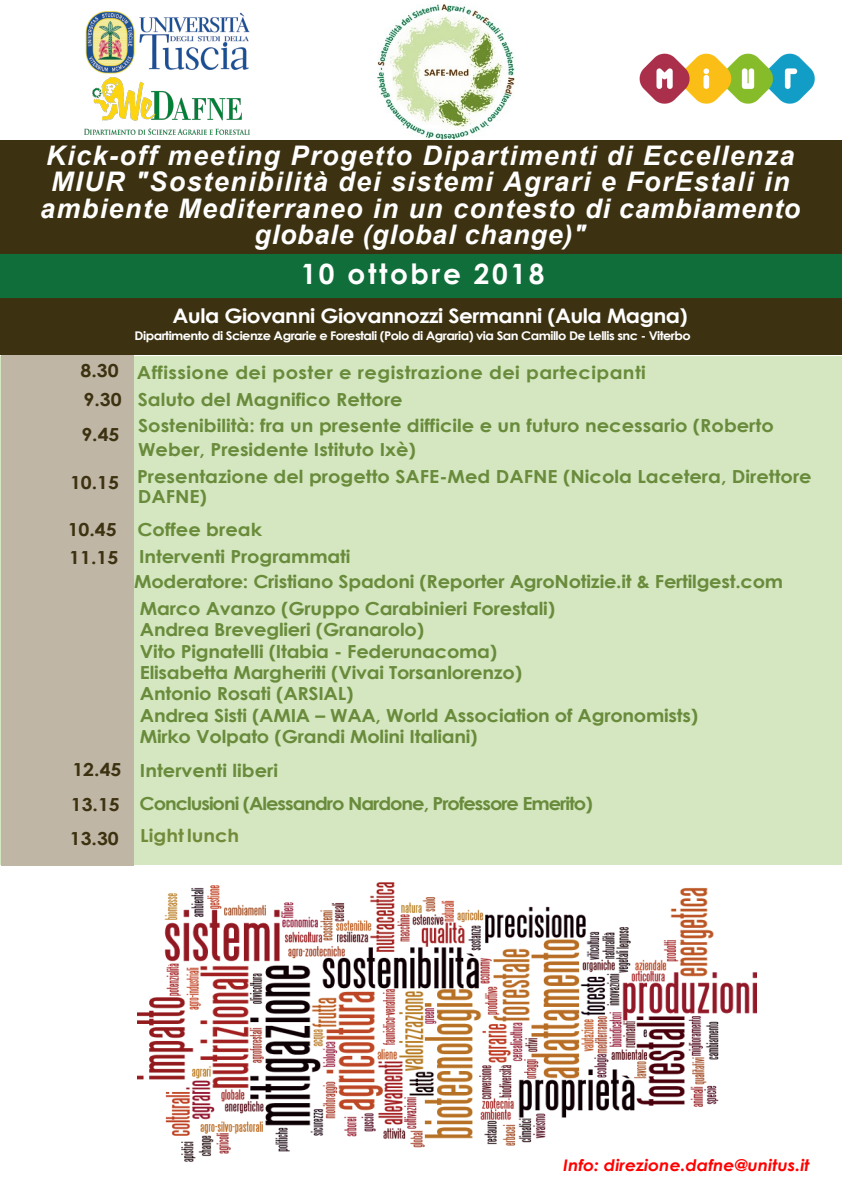
<style>
.page{position:relative;width:842px;height:1191px;background:#fff}
.page>*{position:absolute;margin:0;border:0;box-sizing:border-box;transform-origin:0 0}
.t1{font:700 28px "Century Gothic";letter-spacing:.09em;color:#fff}
.t2{font:italic 700 27px/26.6px "Arial";letter-spacing:.055em;color:#fff;text-align:center}
.t3{font:700 20px "Century Gothic";letter-spacing:-.025em;color:#fff;scale:1.08 1}
.t4{font:700 18px/21.4px "Century Gothic";letter-spacing:-.01em;color:#698b3b;scale:1.08 1}
.t5{font:700 18px/26.8px "Century Gothic";letter-spacing:.02em;color:#698b3b;scale:1.08 1}
.t6{font:700 18px "Century Gothic";letter-spacing:-.055em;color:#698b3b;scale:1.08 1}
.t7{font:700 18px "Century Gothic";color:#718b3a;scale:1.08 1}
.t8{font:700 18px/35px "Century Gothic";color:#3c3110;scale:1.08 1}
.t9{font:italic 700 16px "Century Gothic";color:#f00;scale:1.08 1}
.t10{font:700 12px "Century Gothic";letter-spacing:-.045em;color:#fff;scale:1.08 1}
.s1{color:#3c3110}
.s2{color:#698b3a}
</style>
<div class="page">
<div style="left:0;top:357px;width:842px;height:508px;background:#d4e7c0"></div>
<div style="left:1px;top:353px;width:133px;height:512px;background:#bfb6a5"></div>
<div style="left:0;top:298px;width:842px;height:57px;background:#3c3110"></div>
<div style="left:0;top:248px;width:842px;height:50px;background:#0f6e39"></div>
<div style="left:0;top:140px;width:842px;height:113px;background:#3c3110"></div>
<img style="left:138px;top:882px;width:619px;height:280px">
<img style="left:85px;top:77px;width:164px;height:57px">
<img style="left:377px;top:5px;width:137px;height:134px">
<img style="left:639px;top:53px;width:176px;height:51px">
<img style="left:85px;top:11px;width:165px;height:63px">
<h2 class="t2" style="left:40px;top:142px;width:762px">Kick-off meeting Progetto Dipartimenti di Eccellenza MIUR "Sostenibilità dei sistemi Agrari e ForEstali in ambiente Mediterraneo in un contesto di cambiamento globale (global change)"</h2>
<h1 class="t1" style="left:301px;top:253px;width:245px">10 ottobre 2018</h1>
<p class="t3" style="left:173px;top:300px;width:478px">Aula Giovanni Giovannozzi Sermanni (Aula Magna)</p>
<p class="t10" style="left:135px;top:327px;width:516px">Dipartimento di Scienze Agrarie e Forestali (Polo di Agraria) via San Camillo De Lellis snc - Viterbo</p>
<p class="t5" style="left:81px;top:358px;width:525px"><span class="s1">8.30</span> Affissione dei poster e registrazione dei partecipanti<br><span class="s1">9.30</span> Saluto del Magnifico Rettore</p>
<p class="t8" style="left:81px;top:416px;width:37px">9.45</p>
<p class="t4" style="left:138px;top:413px;width:590px;line-height:23.6px">Sostenibilità: fra un presente difficile e un futuro necessario (Roberto<br>Weber, Presidente Istituto Ixè)</p>
<p class="t4" style="left:138px;top:466px;width:625px;line-height:19.9px;text-indent:-68px"><span class="s1">10.15</span> Presentazione del progetto SAFE-Med DAFNE (Nicola Lacetera, Direttore<br>DAFNE)</p>
<p class="t4" style="left:68px;top:514px;width:263px;line-height:27.2px"><span class="s1">10.45</span> <span class="s2">Coffee break<br></span><span class="s1">11.15</span> Interventi Programmati</p>
<p class="t4" style="left:140px;top:568px;width:597px;line-height:26.2px;text-indent:-6px">Moderatore: Cristiano Spadoni (Reporter AgroNotizie.it &amp; Fertilgest.com<br>Marco Avanzo (Gruppo Carabinieri Forestali)</p>
<p class="t4" style="left:140px;top:618px;width:518px">Andrea Breveglieri (Granarolo)<br>Vito Pignatelli (Itabia - Federunacoma)<br>Elisabetta Margheriti (Vivai Torsanlorenzo)<br>Antonio Rosati (ARSIAL)<br>Andrea Sisti (AMIA – WAA, World Association of Agronomists)<br>Mirko Volpato (Grandi Molini Italiani)</p>
<p class="t8" style="left:71px;top:751px;width:48px">12.45<br>13.15</p>
<p class="t4" style="left:140px;top:759px;width:129px">Interventi liberi</p>
<p class="t6" style="left:140px;top:789px;width:421px">Conclusioni (Alessandro Nardone, Professore Emerito)</p>
<p class="t7" style="left:70px;top:822px;width:158px"><span class="s1">13.30</span> Light lunch</p>
<p class="t9" style="left:563px;top:1152px;width:230px">Info: direzione.dafne@unitus.it</p>
</div>
